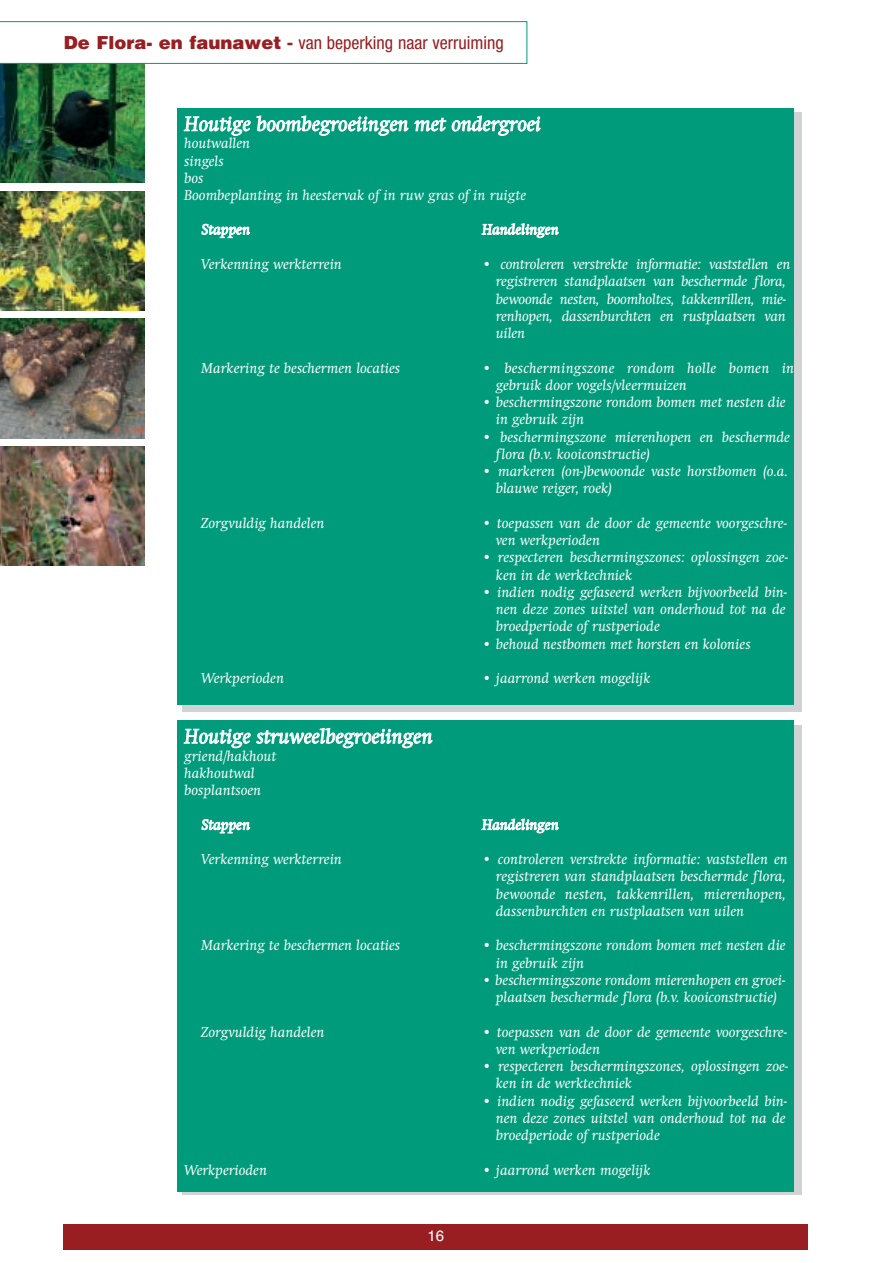
<style>
.page{position:relative;width:893px;height:1263px;background:#fff}
.page>*{position:absolute;margin:0;border:0;box-sizing:border-box;transform-origin:0 0}
.t1{font:italic 21px "Swift";color:#fff}
.t2{font:condensed 18px "Helvetica Neue";color:#981e21}
.t3{font:italic 15px/17.2px "Swift";color:#fff}
.t4{font:italic 15px/17.2px "Swift";letter-spacing:.02em;color:#fff}
.t5{font:15px "Helvetica";color:#fff}
.s1{font-family:"Helvetica";font-weight:900;font-stretch:normal}
.s2{font-family:"Helvetica Bold TT";font-stretch:normal}
</style>
<div class="page">
<div style="left:64px;top:1225px;width:744px;height:25px;background:#981e21"></div>
<svg style="left:182px;top:725px;width:619px;height:470px;background:#acc8c4"></svg>
<div style="left:177px;top:720px;width:616px;height:471px;background:#009b7a"></div>
<div style="left:182px;top:113px;width:619px;height:599px;background:#d1d2d4"></div>
<div style="left:177px;top:108px;width:616px;height:596px;background:#009b7a"></div>
<img style="left:0;top:64px;width:145px;height:119px">
<img style="left:0;top:191px;width:145px;height:119px">
<img style="left:0;top:319px;width:145px;height:119px">
<img style="left:0;top:446px;width:145px;height:120px">
<svg style="left:0;top:21px;width:527px;height:43px"></svg>
<p class="t2" style="left:64px;top:37px;width:441px"><span class="s1">De Flora- en faunawet</span> <span class="s2">-</span> van beperking naar verruiming</p>
<h1 class="t1" style="left:184px;top:111px;width:358px">Houtige boombegroeiingen met ondergroei</h1>
<p class="t3" style="left:184px;top:134px;width:343px">houtwallen<br>singels<br>bos<br>Boombeplanting in heestervak of in ruw gras of in ruigte</p>
<p class="t3" style="left:202px;top:221px;width:50px">Stappen</p>
<p class="t3" style="left:482px;top:221px;width:78px">Handelingen</p>
<p class="t3" style="left:201px;top:255px;width:142px">Verkenning werkterrein</p>
<p class="t3" style="left:496px;top:255px;width:296px;text-indent:-14px">• controleren verstrekte informatie: vaststellen en registreren standplaatsen van beschermde flora, bewoonde nesten, boomholtes, takkenrillen, mie&shy;renhopen, dassenburchten en rustplaatsen van uilen</p>
<p class="t3" style="left:201px;top:359px;width:200px">Markering te beschermen locaties</p>
<p class="t4" style="left:496px;top:359px;width:300px;text-indent:-14px">• beschermingszone rondom holle bomen in gebruik door vogels/vleermuizen</p>
<p class="t3" style="left:496px;top:393px;width:291px;text-indent:-14px">• beschermingszone rondom bomen met nesten die in gebruik zijn</p>
<p class="t3" style="left:496px;top:428px;width:296px;text-indent:-14px">• beschermingszone mierenhopen en beschermde flora (b.v. kooiconstructie)</p>
<p class="t3" style="left:496px;top:462px;width:294px;text-indent:-14px">• markeren (on-)bewoonde vaste horstbomen (o.a. blauwe reiger, roek)</p>
<p class="t3" style="left:201px;top:514px;width:125px">Zorgvuldig handelen</p>
<p class="t3" style="left:496px;top:514px;width:293px;text-indent:-14px">• toepassen van de door de gemeente voorgeschre&shy;ven werkperioden</p>
<p class="t3" style="left:496px;top:548px;width:294px;text-indent:-14px">• respecteren beschermingszones: oplossingen zoe&shy;ken in de werktechniek</p>
<p class="t3" style="left:496px;top:583px;width:293px;text-align:justify;text-indent:-14px">• indien nodig gefaseerd werken bijvoorbeeld bin&shy;nen deze zones uitstel van onderhoud tot na de broedperiode of rustperiode</p>
<p class="t3" style="left:482px;top:635px;width:270px">• behoud nestbomen met horsten en kolonies</p>
<p class="t3" style="left:201px;top:669px;width:84px">Werkperioden</p>
<p class="t3" style="left:482px;top:669px;width:170px">• jaarrond werken mogelijk</p>
<h1 class="t1" style="left:184px;top:724px;width:250px">Houtige struweelbegroeiingen</h1>
<p class="t3" style="left:184px;top:747px;width:93px">griend/hakhout hakhoutwal bosplantsoen</p>
<p class="t3" style="left:202px;top:816px;width:50px">Stappen</p>
<p class="t3" style="left:482px;top:816px;width:78px">Handelingen</p>
<p class="t3" style="left:201px;top:850px;width:142px">Verkenning werkterrein</p>
<p class="t3" style="left:496px;top:850px;width:293px;text-indent:-14px">• controleren verstrekte informatie: vaststellen en registreren van standplaatsen beschermde flora, bewoonde nesten, takkenrillen, mierenhopen, dassenburchten en rustplaatsen van uilen</p>
<p class="t3" style="left:201px;top:937px;width:200px">Markering te beschermen locaties</p>
<p class="t3" style="left:496px;top:937px;width:291px;text-indent:-14px">• beschermingszone rondom bomen met nesten die in gebruik zijn</p>
<p class="t3" style="left:482px;top:971px;width:305px;text-align:center">• beschermingszone rondom mierenhopen en groei&shy;plaatsen beschermde flora (b.v. kooiconstructie)</p>
<p class="t3" style="left:201px;top:1023px;width:125px">Zorgvuldig handelen</p>
<p class="t3" style="left:496px;top:1023px;width:293px;text-indent:-14px">• toepassen van de door de gemeente voorgeschre&shy;ven werkperioden</p>
<p class="t3" style="left:496px;top:1057px;width:294px;text-indent:-14px">• respecteren beschermingszones, oplossingen zoe&shy;ken in de werktechniek</p>
<p class="t3" style="left:496px;top:1092px;width:293px;text-align:justify;text-indent:-14px">• indien nodig gefaseerd werken bijvoorbeeld bin&shy;nen deze zones uitstel van onderhoud tot na de broedperiode of rustperiode</p>
<p class="t3" style="left:184px;top:1161px;width:84px">Werkperioden</p>
<p class="t3" style="left:482px;top:1161px;width:170px">• jaarrond werken mogelijk</p>
<p class="t5" style="left:427px;top:1227px;width:18px">16</p>
</div>
